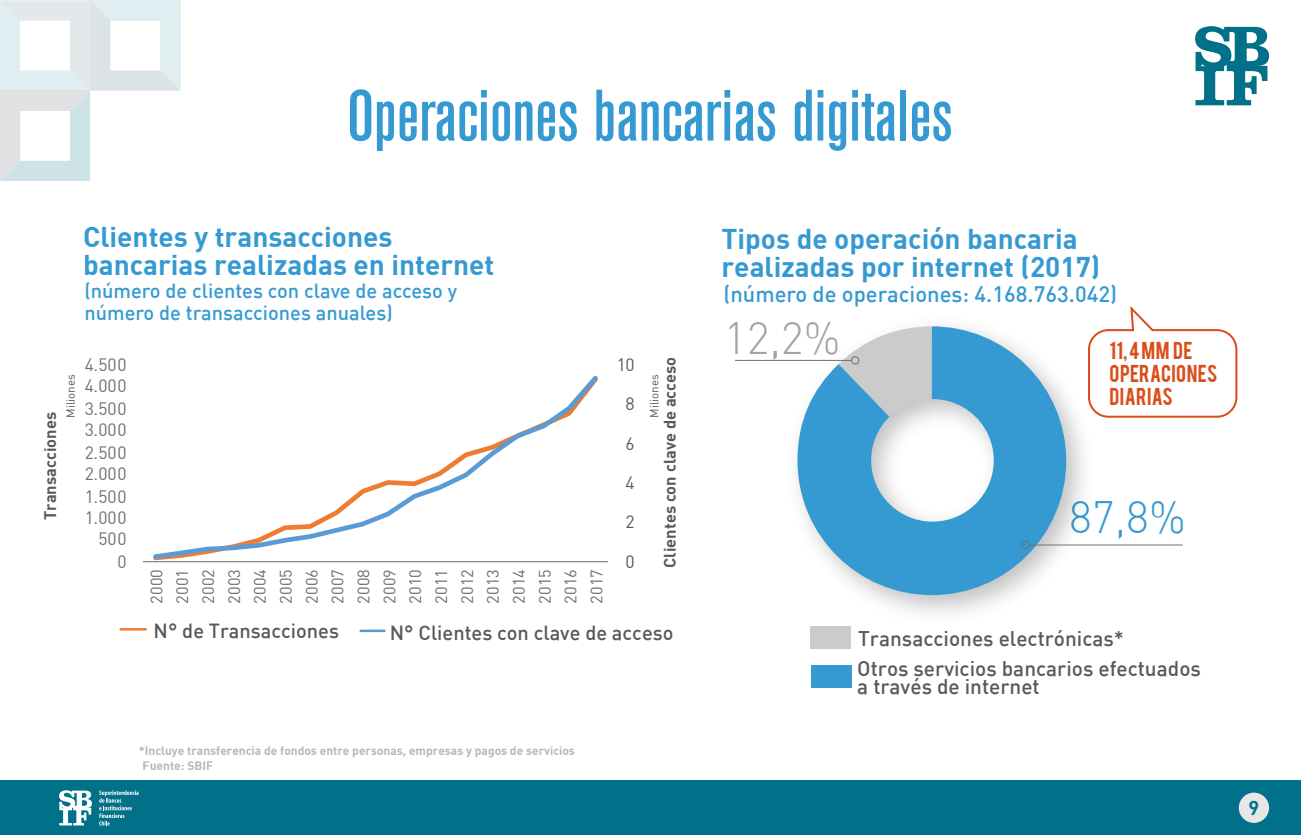
<style>
.page{position:relative;width:1301px;height:835px;background:#fff}
.page>*{position:absolute;margin:0;border:0;box-sizing:border-box;transform-origin:0 0}
.t1{font:500 72px "Akzidenz Grot Con BQ";color:#369ad2}
.t2{font:300 44.4px "DIN";color:#369ad2}
.t3{font:300 44.4px "DIN";color:#a3a3a3}
.t4{font:28px/28px "DIN Bold";color:#369ad2}
.t5{font:500 22px "DIN";color:#369ad2}
.t6{font:500 20.8px/18px "DIN";color:#595959}
.t7{font:500 20px/22px "DIN";color:#369ad2}
.t8{font:500 20px "DIN";color:#595959}
.t9{font:19.8px "DIN Bold";color:#007188}
.t10{font:19.2px/23px "Bebas";letter-spacing:.02em;color:#da4e1b}
.t11{font:17.6px "DIN";letter-spacing:.015em;color:#706f6f}
.t12{font:17.6px "DIN";color:#595959}
.t13{font:16.4px/25.8px "DIN";letter-spacing:-.02em;color:#706f6f;text-align:justify}
.t14{font:16.4px "DIN Bold";color:#595959}
.t15{font:12px "DIN Bold";color:#b7b7b7}
.t16{font:11.6px "DIN";color:#595959}
</style>
<div class="page">
<hr style="left:143px;top:561px;width:465px;height:1px;background:#808080">
<svg style="left:153px;top:376px;width:445px;height:185px"></svg>
<hr style="left:121px;top:628px;width:25px;height:2px;background:#ed7d31">
<hr style="left:360px;top:629px;width:24px;height:3px;background:#5b9bd5">
<div style="left:810px;top:626px;width:41px;height:22px;background:#cbcbcb"></div>
<div style="left:810px;top:665px;width:41px;height:23px;background:#369ad2"></div>
<svg style="left:797px;top:326px;width:269px;height:269px;fill:#369ad2"></svg>
<hr style="left:735px;top:360px;width:116px;height:1px;background:#706f6f">
<div style="left:851px;top:356px;width:8px;height:8px;border:1px solid #706f6f;border-radius:50%"></div>
<hr style="left:1029px;top:544px;width:153px;height:1px;background:#706f6f">
<div style="left:1021px;top:541px;width:8px;height:8px;border:1px solid #706f6f;border-radius:50%"></div>
<svg style="left:1088px;top:306px;width:150px;height:112px"></svg>
<div style="left:0;top:780px;width:1300px;height:54px;background:#007188"></div>
<div style="left:1238px;top:792px;width:30px;height:30px;background:#e7e7e7;border-radius:50%"></div>
<svg style="left:59px;top:790px;width:33px;height:35px"></svg>
<svg style="left:99px;top:790px;width:39px;height:35px"></svg>
<svg style="left:1195px;top:26px;width:73px;height:79px"></svg>
<svg style="left:0;top:0;width:180px;height:181px"></svg>
<h1 class="t1" style="left:347px;top:75px;width:607px">Operaciones bancarias digitales</h1>
<p class="t4" style="left:83px;top:221px;width:413px">Clientes y transacciones bancarias realizadas en internet</p>
<p class="t7" style="left:84px;top:279px;width:374px">(número de clientes con clave de acceso y número de transacciones anuales)</p>
<p class="t14" style="left:39px;top:520px;width:109px;rotate:-90deg">Transacciones</p>
<p class="t16" style="left:63px;top:417px;width:45px;rotate:-90deg">Miliones</p>
<p class="t11" style="left:85px;top:353px;width:43px">4.500</p>
<p class="t11" style="left:85px;top:374px;width:43px">4.000</p>
<p class="t11" style="left:85px;top:397px;width:43px">3.500</p>
<p class="t11" style="left:85px;top:418px;width:43px">3.000</p>
<p class="t11" style="left:85px;top:441px;width:43px">2.500</p>
<p class="t11" style="left:85px;top:462px;width:43px">2.000</p>
<p class="t11" style="left:85px;top:485px;width:43px">1.500</p>
<p class="t11" style="left:85px;top:506px;width:43px">1.000</p>
<p class="t11" style="left:98px;top:528px;width:30px">500</p>
<p class="t11" style="left:117px;top:550px;width:11px">0</p>
<p class="t13" style="left:143px;top:603px;width:36px;rotate:-90deg">2000<br>2001<br>2002<br>2003<br>2004<br>2005<br>2006<br>2007<br>2008<br>2009<br>2010<br>2011<br>2012<br>2013<br>2014<br>2015<br>2016<br>2017</p>
<p class="t12" style="left:616px;top:353px;width:19px">10</p>
<p class="t12" style="left:625px;top:392px;width:11px">8</p>
<p class="t12" style="left:625px;top:432px;width:11px">6</p>
<p class="t12" style="left:625px;top:471px;width:11px">4</p>
<p class="t12" style="left:625px;top:510px;width:11px">2</p>
<p class="t12" style="left:625px;top:550px;width:11px">0</p>
<p class="t14" style="left:659px;top:567px;width:212px;rotate:-90deg">Clientes con clave de acceso</p>
<p class="t16" style="left:647px;top:417px;width:45px;rotate:-90deg">Miliones</p>
<p class="t8" style="left:154px;top:617px;width:187px">N° de Transacciones</p>
<p class="t8" style="left:390px;top:619px;width:285px">N° Clientes con clave de acceso</p>
<p class="t15" style="left:139px;top:743px;width:437px">*Incluye transferencia de fondos entre personas, empresas y pagos de servicios</p>
<p class="t15" style="left:143px;top:758px;width:72px">Fuente: SBIF</p>
<p class="t4" style="left:721px;top:224px;width:380px">Tipos de operación bancaria realizadas por internet (2017)</p>
<p class="t5" style="left:723px;top:280px;width:395px">(número de operaciones: 4.168.763.042)</p>
<h2 class="t3" style="left:723px;top:310px;width:118px">12,2%</h2>
<p class="t10" style="left:1109px;top:338px;width:109px">11, 4 MM DE<br>OPERACIONES<br>DIARIAS</p>
<h2 class="t2" style="left:1069px;top:490px;width:118px">87,8%</h2>
<p class="t6" style="left:858px;top:628px;width:267px">Transacciones electrónicas*</p>
<p class="t6" style="left:857px;top:658px;width:345px">Otros servicios bancarios efectuados a través de internet</p>
<p class="t9" style="left:1248px;top:794px;width:12px">9</p>
</div>
